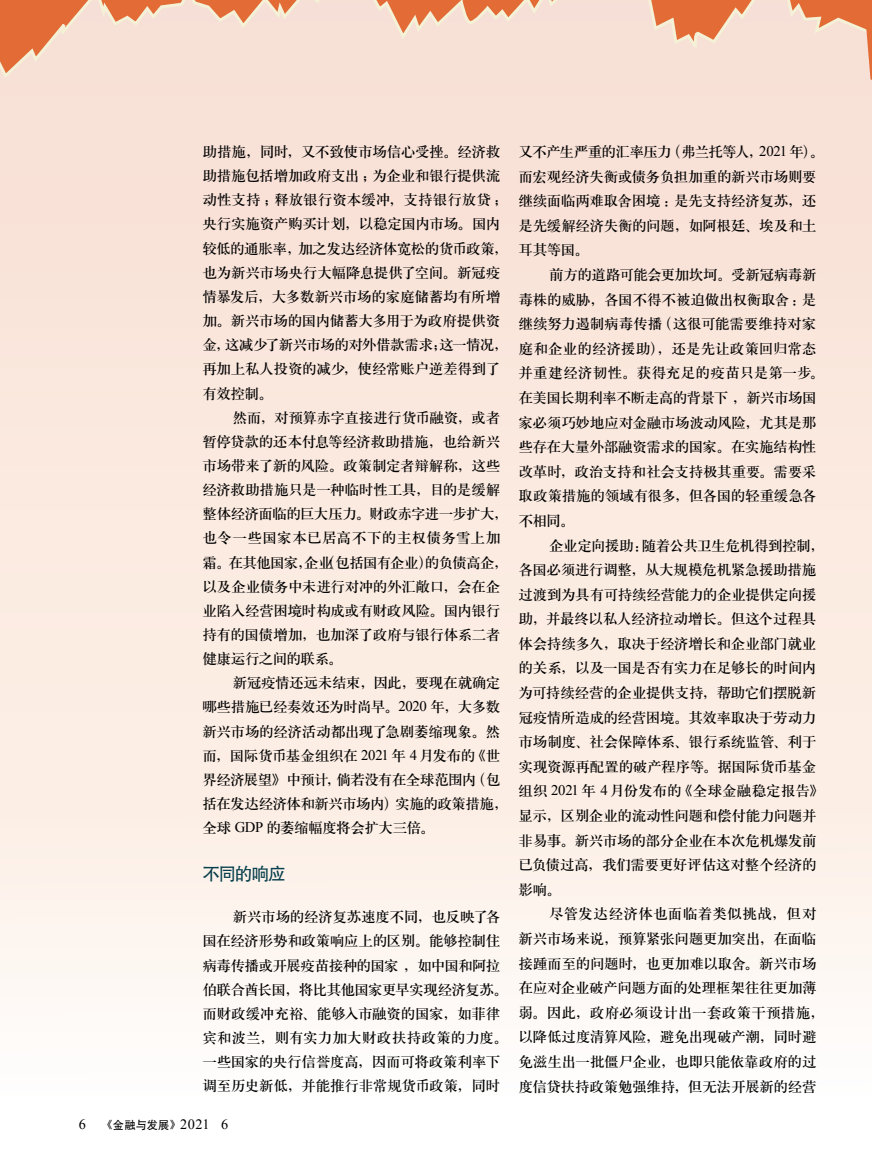
<style>
.page{position:relative;width:872px;height:1170px;background:#fff}
.page>*{position:absolute;margin:0;border:0;box-sizing:border-box;transform-origin:0 0}
.t1{font:17.7px "FZHTJW GB1 0";letter-spacing:-.07em;color:#063e4b}
.t2{font:14.7px/24.6px "H Ya 3 gj";letter-spacing:-.035em;color:#000}
.t3{font:11.55px "FZHTJW GB1 0";color:#000}
.s1{font-family:"Times New Roman"}
.s2{font-family:"Times New Roman";font-size:14.55px}
.s3{font-size:10.05px}
.s4{font-family:"Times New Roman";font-size:14.25px}
</style>
<div class="page">
<div style="left:0;top:0;width:872px;height:1095px;background:linear-gradient(to bottom,#f8dcd0,#fef9f4)"></div>
<svg style="left:0;top:0;width:864px;height:84px;background:#f3cebc"></svg>
<svg style="left:864px;top:0;width:8px;height:289px;background:#f4ccba"></svg>
<p class="t2" style="left:202px;top:139px;width:307px;line-height:24.2px">助措施，同时，又不致使市场信心受挫。经济救助措施包括增加政府支出；为企业和银行提供流动性支持；释放银行资本缓冲，支持银行放贷；央行实施资产购买计划，以稳定国内市场。国内较低的通胀率，加之发达经济体宽松的货币政策，也为新兴市场央行大幅降息提供了空间。新冠疫情暴发后，大多数新兴市场的家庭储蓄均有所增加。新兴市场的国内储蓄大多用于为政府提供资金，这减少了新兴市场的对外借款需求；这一情况，再加上私人投资的减少，使经常账户逆差得到了有效控制。</p>
<p class="t2" style="left:202px;top:405px;width:307px;line-height:24.2px;text-indent:31px">然而，对预算赤字直接进行货币融资，或者暂停贷款的还本付息等经济救助措施，也给新兴市场带来了新的风险。政策制定者辩解称，这些经济救助措施只是一种临时性工具，目的是缓解整体经济面临的巨大压力。财政赤字进一步扩大，也令一些国家本已居高不下的主权债务雪上加霜。在其他国家，企业（包括国有企业）的负债高企，以及企业债务中未进行对冲的外汇敞口，会在企业陷入经营困境时构成或有财政风险。国内银行持有的国债增加，也加深了政府与银行体系二者健康运行之间的联系。</p>
<p class="t2" style="left:202px;top:670px;width:307px;line-height:24.2px;text-indent:31px">新冠疫情还远未结束，因此，要现在就确定哪些措施已经奏效还为时尚早。<span class="s1">2020</span> 年，大多数新兴市场的经济活动都出现了急剧萎缩现象。然而，国际货币基金组织在 <span class="s1">2021</span> 年 <span class="s1">4</span> 月发布的《世界经济展望》中预计，倘若没有在全球范围内（包括在发达经济体和新兴市场内）实施的政策措施，全球 <span class="s1">GDP</span> 的萎缩幅度将会扩大三倍。</p>
<p class="t1" style="left:202px;top:864px;width:85px">不同的响应</p>
<p class="t2" style="left:202px;top:904px;width:307px;line-height:24.2px;text-indent:31px">新兴市场的经济复苏速度不同，也反映了各国在经济形势和政策响应上的区别。能够控制住病毒传播或开展疫苗接种的国家，如中国和阿拉伯联合酋长国，将比其他国家更早实现经济复苏。而财政缓冲充裕、能够入市融资的国家，如菲律宾和波兰，则有实力加大财政扶持政策的力度。一些国家的央行信誉度高，因而可将政策利率下调至历史新低，并能推行非常规货币政策，同时</p>
<p class="t3" style="left:79px;top:1118px;width:151px"><span class="s2">6</span> <span class="s3">《</span>金融与发展<span class="s3">》</span><span class="s4">2021 6</span></p>
<p class="t2" style="left:518px;top:139px;width:307px">又不产生严重的汇率压力（弗兰托等人，<span class="s1">2021</span> 年）。而宏观经济失衡或债务负担加重的新兴市场则要继续面临两难取舍困境：是先支持经济复苏，还是先缓解经济失衡的问题，如阿根廷、埃及和土耳其等国。</p>
<p class="t2" style="left:518px;top:262px;width:307px;text-indent:31px">前方的道路可能会更加坎坷。受新冠病毒新毒株的威胁，各国不得不被迫做出权衡取舍：是继续努力遏制病毒传播（这很可能需要维持对家庭和企业的经济援助），还是先让政策回归常态并重建经济韧性。获得充足的疫苗只是第一步。在美国长期利率不断走高的背景下，新兴市场国家必须巧妙地应对金融市场波动风险，尤其是那些存在大量外部融资需求的国家。在实施结构性改革时，政治支持和社会支持极其重要。需要采取政策措施的领域有很多，但各国的轻重缓急各不相同。</p>
<p class="t2" style="left:518px;top:532px;width:307px;text-indent:31px">企业定向援助：随着公共卫生危机得到控制，各国必须进行调整，从大规模危机紧急援助措施过渡到为具有可持续经营能力的企业提供定向援助，并最终以私人经济拉动增长。但这个过程具体会持续多久，取决于经济增长和企业部门就业的关系，以及一国是否有实力在足够长的时间内为可持续经营的企业提供支持，帮助它们摆脱新冠疫情所造成的经营困境。其效率取决于劳动力市场制度、社会保障体系、银行系统监管、利于实现资源再配置的破产程序等。据国际货币基金组织 <span class="s1">2021</span> 年 <span class="s1">4</span> 月份发布的《全球金融稳定报告》显示，区别企业的流动性问题和偿付能力问题并非易事。新兴市场的部分企业在本次危机爆发前已负债过高，我们需要更好评估这对整个经济的影响。</p>
<p class="t2" style="left:518px;top:901px;width:307px;text-indent:31px">尽管发达经济体也面临着类似挑战，但对新兴市场来说，预算紧张问题更加突出，在面临接踵而至的问题时，也更加难以取舍。新兴市场在应对企业破产问题方面的处理框架往往更加薄弱。因此，政府必须设计出一套政策干预措施，以降低过度清算风险，避免出现破产潮，同时避免滋生出一批僵尸企业，也即只能依靠政府的过度信贷扶持政策勉强维持，但无法开展新的经营</p>
</div>
